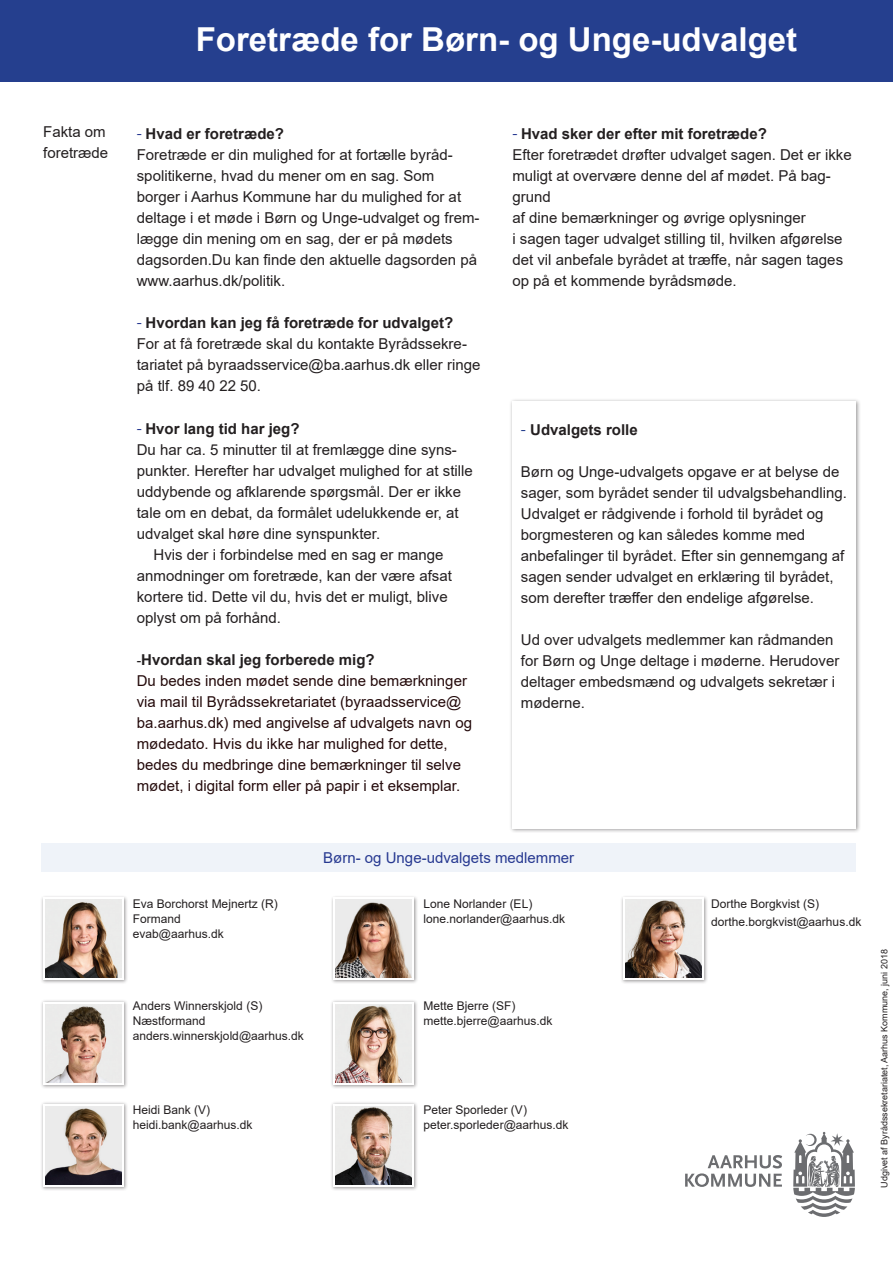
<style>
.page{position:relative;width:893px;height:1263px;background:#fff}
.page>*{position:absolute;margin:0;border:0;box-sizing:border-box;transform-origin:0 0}
.t1{font:700 33px "Arial";color:#fff}
.t2{font:15px/21px "Arial";color:#231f20}
.t3{font:15px/21px "Arial";color:#240a0b}
.t4{font:700 15px "Arial";color:#231f20}
.t5{font:15px "Arial";color:#273991}
.Paragraph_Style_1{font:12px "Arial";color:#231f20}
.t6{font:9px "Arial";color:#231f20}
.s1{font-family:"Myriad Pro";font-weight:400;font-size:16.5px;color:#273991}
.s2{font-weight:400;font-size:13.5px}
.s3{font-family:"Myriad Pro";font-weight:400;font-size:16.5px;color:#253f8e}
</style>
<div class="page">
<div style="left:509px;top:398px;width:352px;height:435px;background:#231f20;opacity:.45"></div>
<div style="left:512px;top:401px;width:344px;height:427px;background:#fff"></div>
<div style="left:41px;top:843px;width:815px;height:29px;background:#eff3f9"></div>
<div style="left:0;top:0;width:893px;height:81px;background:#253f8e"></div>
<div style="left:40px;top:895px;width:88px;height:89px;background:#231f20;opacity:.45"></div>
<div style="left:43px;top:897px;width:81px;height:83px;background:linear-gradient(to right,#ebebea,#ebebea)"></div>
<img style="left:45px;top:900px;width:76px;height:78px">
<div style="left:330px;top:895px;width:88px;height:90px;background:#231f20;opacity:.45"></div>
<div style="left:333px;top:897px;width:81px;height:83px;background:linear-gradient(to right,#ebebeb,#ebebeb)"></div>
<img style="left:335px;top:900px;width:76px;height:78px">
<div style="left:620px;top:895px;width:88px;height:89px;background:#231f20;opacity:.45"></div>
<svg style="left:623px;top:897px;width:81px;height:83px"></svg>
<img style="left:625px;top:900px;width:76px;height:78px">
<div style="left:40px;top:999px;width:88px;height:90px;background:#231f20;opacity:.45"></div>
<svg style="left:43px;top:1002px;width:81px;height:82px"></svg>
<img style="left:45px;top:1004px;width:76px;height:78px">
<div style="left:330px;top:999px;width:88px;height:90px;background:#231f20;opacity:.45"></div>
<svg style="left:333px;top:1002px;width:81px;height:82px"></svg>
<img style="left:335px;top:1004px;width:76px;height:78px">
<div style="left:40px;top:1101px;width:88px;height:90px;background:#231f20;opacity:.45"></div>
<svg style="left:43px;top:1104px;width:81px;height:82px"></svg>
<img style="left:45px;top:1106px;width:76px;height:78px">
<div style="left:330px;top:1101px;width:88px;height:90px;background:#231f20;opacity:.45"></div>
<svg style="left:333px;top:1104px;width:81px;height:82px"></svg>
<img style="left:335px;top:1106px;width:76px;height:78px">
<svg style="left:793px;top:1132px;width:62px;height:85px"></svg>
<svg style="left:685px;top:1155px;width:97px;height:32px"></svg>
<p class="t1" style="left:196px;top:17px;width:603px">Foretræde for Børn- og Unge-udvalget</p>
<p class="t2" style="left:43px;top:121px;width:64px">Fakta om</p>
<p class="t2" style="left:43px;top:142px;width:67px">foretræde</p>
<p class="t4" style="left:137px;top:124px;width:149px"><span class="s1">-</span> Hvad er foretræde?</p>
<p class="t2" style="left:137px;top:145px;width:344px">Foretræde er din mulighed for at fortælle byråd&shy;spolitikerne, hvad du mener om en sag. Som borger i Aarhus Kommune har du mulighed for at deltage i et møde i Børn og Unge-udvalget og frem&shy;lægge din mening om en sag, der er på mødets dagsorden.Du kan finde den aktuelle dagsorden på</p>
<p class="t2" style="left:137px;top:271px;width:150px">www.aarhus.dk/politik.</p>
<p class="t4" style="left:137px;top:313px;width:318px"><span class="s1">-</span> Hvordan kan jeg få foretræde for udvalget?</p>
<p class="t2" style="left:137px;top:334px;width:345px">For at få foretræde skal du kontakte Byrådssekre&shy;tariatet på byraadsservice@ba.aarhus.dk eller ringe på tlf. 89 40 22 50.</p>
<p class="t4" style="left:137px;top:418px;width:164px"><span class="s1">-</span> Hvor lang tid har jeg?</p>
<p class="t2" style="left:137px;top:439px;width:337px">Du har ca. 5 minutter til at fremlægge dine syns&shy;punkter. Herefter har udvalget mulighed for at stille uddybende og afklarende spørgsmål. Der er ikke tale om en debat, da formålet udelukkende er, at udvalget skal høre dine synspunkter.</p>
<p class="t2" style="left:137px;top:544px;width:317px;text-indent:17px">Hvis der i forbindelse med en sag er mange anmodninger om foretræde, kan der være afsat kortere tid. Dette vil du, hvis det er muligt, blive oplyst om på forhånd.</p>
<p class="t4" style="left:137px;top:649px;width:239px"><span class="s2">-</span>Hvordan skal jeg forberede mig?</p>
<p class="t3" style="left:137px;top:670px;width:332px">Du bedes inden mødet sende dine bemærkninger</p>
<p class="t3" style="left:137px;top:691px;width:326px">via mail til Byrådssekretariatet (byraadsservice@</p>
<p class="t3" style="left:137px;top:712px;width:337px">ba.aarhus.dk) med angivelse af udvalgets navn og mødedato. Hvis du ikke har mulighed for dette,</p>
<p class="t3" style="left:137px;top:754px;width:326px">bedes du medbringe dine bemærkninger til selve</p>
<p class="t3" style="left:137px;top:775px;width:325px">mødet, i digital form eller på papir i et eksemplar.</p>
<p class="t4" style="left:512px;top:124px;width:256px"><span class="s1">-</span> Hvad sker der efter mit foretræde?</p>
<p class="t2" style="left:512px;top:145px;width:341px">Efter foretrædet drøfter udvalget sagen. Det er ikke</p>
<p class="t2" style="left:512px;top:166px;width:320px">muligt at overvære denne del af mødet. På bag&shy;grund</p>
<p class="t2" style="left:512px;top:208px;width:295px">af dine bemærkninger og øvrige oplysninger</p>
<p class="t2" style="left:512px;top:229px;width:332px">i sagen tager udvalget stilling til, hvilken afgørelse</p>
<p class="t2" style="left:512px;top:250px;width:332px">det vil anbefale byrådet at træffe, når sagen tages</p>
<p class="t2" style="left:512px;top:271px;width:226px">op på et kommende byrådsmøde.</p>
<p class="t4" style="left:521px;top:419px;width:118px"><span class="s3">-</span> Udvalgets rolle</p>
<p class="t2" style="left:521px;top:461px;width:320px">Børn og Unge-udvalgets opgave er at belyse de</p>
<p class="t2" style="left:521px;top:482px;width:327px">sager, som byrådet sender til udvalgsbehandling.</p>
<p class="t2" style="left:521px;top:503px;width:304px">Udvalget er rådgivende i forhold til byrådet og</p>
<p class="t2" style="left:521px;top:524px;width:325px">borgmesteren og kan således komme med anbefalinger til byrådet. Efter sin gennemgang af sagen sender udvalget en erklæring til byrådet, som derefter træffer den endelige afgørelse.</p>
<p class="t2" style="left:521px;top:629px;width:320px">Ud over udvalgets medlemmer kan rådmanden for Børn og Unge deltage i møderne. Herudover deltager embedsmænd og udvalgets sekretær i møderne.</p>
<p class="Paragraph_Style_1" style="left:133px;top:895px;width:146px">Eva Borchorst Mejnertz (R)</p>
<p class="Paragraph_Style_1" style="left:133px;top:910px;width:50px">Formand</p>
<p class="Paragraph_Style_1" style="left:133px;top:925px;width:92px">evab@aarhus.dk</p>
<p class="t5" style="left:323px;top:848px;width:252px">Børn- og Unge-udvalgets medlemmer</p>
<p class="Paragraph_Style_1" style="left:424px;top:895px;width:110px">Lone Norlander (EL)</p>
<p class="Paragraph_Style_1" style="left:424px;top:910px;width:143px">lone.norlander@aarhus.dk</p>
<p class="Paragraph_Style_1" style="left:133px;top:997px;width:131px">Anders Winnerskjold (S)</p>
<p class="Paragraph_Style_1" style="left:133px;top:1012px;width:74px">Næstformand</p>
<p class="Paragraph_Style_1" style="left:133px;top:1027px;width:172px">anders.winnerskjold@aarhus.dk</p>
<p class="Paragraph_Style_1" style="left:424px;top:997px;width:94px">Mette Bjerre (SF)</p>
<p class="Paragraph_Style_1" style="left:424px;top:1012px;width:130px">mette.bjerre@aarhus.dk</p>
<p class="Paragraph_Style_1" style="left:133px;top:1101px;width:79px">Heidi Bank (V)</p>
<p class="Paragraph_Style_1" style="left:133px;top:1116px;width:121px">heidi.bank@aarhus.dk</p>
<p class="Paragraph_Style_1" style="left:424px;top:1101px;width:105px">Peter Sporleder (V)</p>
<p class="Paragraph_Style_1" style="left:424px;top:1116px;width:146px">peter.sporleder@aarhus.dk</p>
<p class="Paragraph_Style_1" style="left:711px;top:895px;width:110px">Dorthe Borgkvist (S)</p>
<p class="Paragraph_Style_1" style="left:711px;top:913px;width:152px">dorthe.borgkvist@aarhus.dk</p>
<p class="t6" style="left:878px;top:1187px;width:240px;rotate:-90deg">Udgivet af Byrådssekretariatet, Aarhus Kommune, juni 2018</p>
</div>
